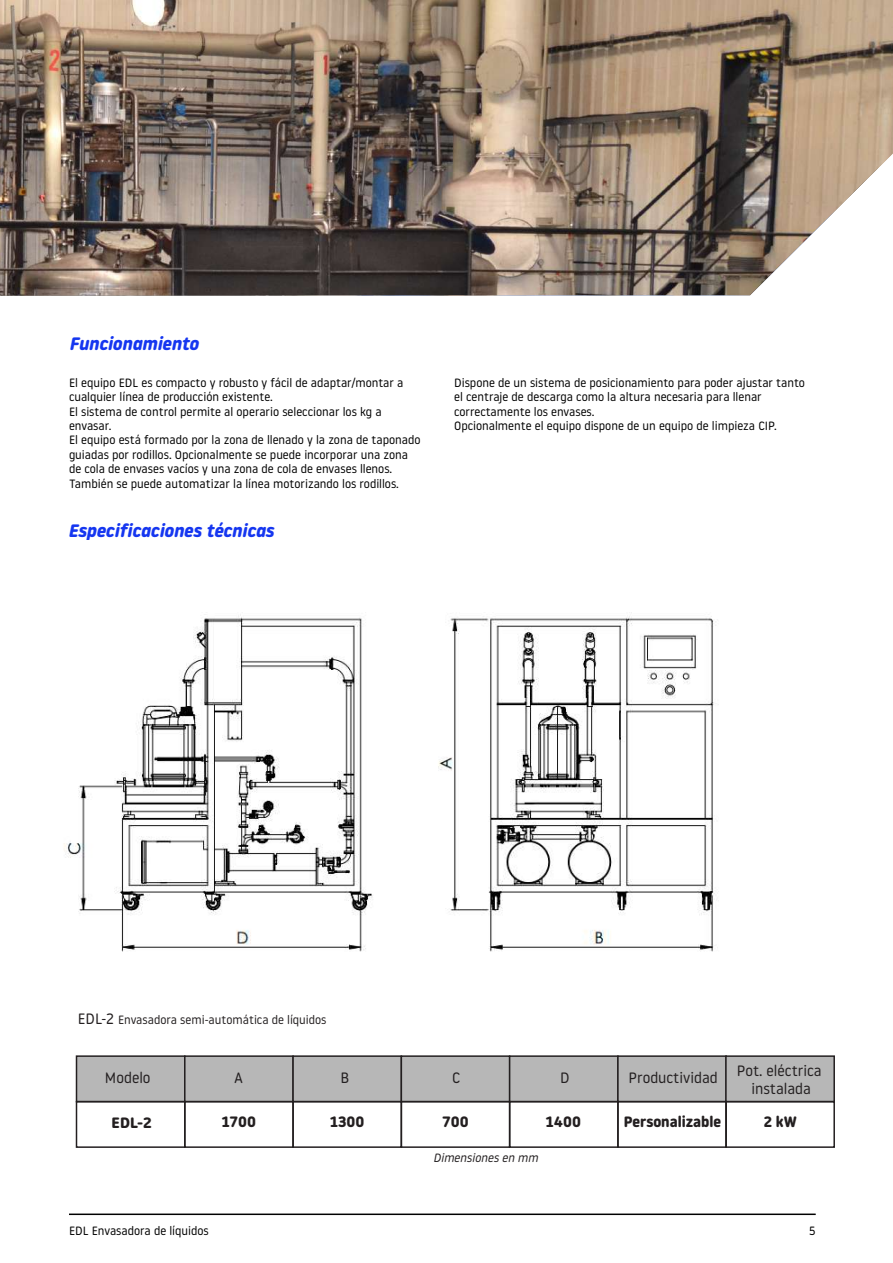
<style>
.page{position:relative;width:893px;height:1263px;background:#fff}
.page>*{position:absolute;margin:0;border:0;box-sizing:border-box;transform-origin:0 0}
.t1{font:italic 700 18px "Noway Round";color:#1536f0}
.t2{font:15px/18px "Noway Round";color:#231f20;text-align:center}
.t3{font:700 15px "Noway Round";color:#231f20}
.t4{font:12px/14.4px "Noway Round";color:#000}
.t5{font:12px "Noway Round";color:#231f20}
.t6{font:italic 12px "Noway Round";color:#231f20}
.s1{font-size:15px}
</style>
<div class="page">
<img style="left:0;top:0;width:893px;height:296px">
<hr style="left:69px;top:1213px;width:747px;height:2px;background:#000">
<div style="left:76px;top:1055px;width:110px;height:47px;background:#b7b7b7;border:2px solid #231f20"></div>
<div style="left:184px;top:1055px;width:110px;height:47px;background:#b7b7b7;border:2px solid #231f20"></div>
<div style="left:292px;top:1055px;width:110px;height:47px;background:#b7b7b7;border:2px solid #231f20"></div>
<div style="left:401px;top:1055px;width:109px;height:47px;background:#b7b7b7;border:2px solid #231f20"></div>
<div style="left:509px;top:1055px;width:110px;height:47px;background:#b7b7b7;border:2px solid #231f20"></div>
<div style="left:617px;top:1055px;width:110px;height:47px;background:#b7b7b7;border:2px solid #231f20"></div>
<div style="left:76px;top:1101px;width:110px;height:47px;border:2px solid #231f20"></div>
<div style="left:184px;top:1101px;width:110px;height:47px;border:2px solid #231f20"></div>
<div style="left:292px;top:1101px;width:110px;height:47px;border:2px solid #231f20"></div>
<div style="left:401px;top:1101px;width:109px;height:47px;border:2px solid #231f20"></div>
<div style="left:509px;top:1101px;width:110px;height:47px;border:2px solid #231f20"></div>
<div style="left:617px;top:1101px;width:110px;height:47px;border:2px solid #231f20"></div>
<div style="left:725px;top:1055px;width:110px;height:47px;background:#b7b7b7;border:2px solid #231f20"></div>
<div style="left:725px;top:1101px;width:110px;height:47px;border:2px solid #231f20"></div>
<img style="left:64px;top:612px;width:655px;height:340px">
<h1 class="t1" style="left:69px;top:333px;width:131px">Funcionamiento</h1>
<p class="t4" style="left:69px;top:375px;width:353px">El equipo EDL es compacto y robusto y fácil de adaptar/montar a cualquier línea de producción existente.<br>El sistema de control permite al operario seleccionar los kg a envasar.<br>El equipo está formado por la zona de llenado y la zona de taponado guiadas por rodillos. Opcionalmente se puede incorporar una zona de cola de envases vacíos y una zona de cola de envases llenos.<br>También se puede automatizar la línea motorizando los rodillos.</p>
<p class="t4" style="left:454px;top:375px;width:352px">Dispone de un sistema de posicionamiento para poder ajustar tanto el centraje de descarga como la altura necesaria para llenar correctamente los envases.<br>Opcionalmente el equipo dispone de un equipo de limpieza CIP.</p>
<h1 class="t1" style="left:68px;top:520px;width:207px">Especificaciones técnicas</h1>
<p class="t5" style="left:78px;top:1011px;width:250px"><span class="s1">EDL-2</span> Envasadora semi-automática de líquidos</p>
<p class="t2" style="left:105px;top:1068px;width:47px">Modelo</p>
<p class="t2" style="left:234px;top:1068px;width:10px">A</p>
<p class="t2" style="left:340px;top:1068px;width:10px">B</p>
<p class="t2" style="left:452px;top:1068px;width:10px">C</p>
<p class="t3" style="left:112px;top:1114px;width:42px">EDL-2</p>
<p class="t3" style="left:222px;top:1112px;width:36px">1700</p>
<p class="t3" style="left:330px;top:1112px;width:36px">1300</p>
<p class="t3" style="left:442px;top:1112px;width:28px">700</p>
<p class="t2" style="left:560px;top:1068px;width:11px">D</p>
<p class="t3" style="left:546px;top:1112px;width:37px">1400</p>
<p class="t6" style="left:433px;top:1149px;width:107px">Dimensiones en mm</p>
<p class="t2" style="left:629px;top:1068px;width:91px">Productividad</p>
<p class="t3" style="left:624px;top:1112px;width:99px">Personalizable</p>
<p class="t2" style="left:737px;top:1061px;width:87px">Pot. eléctrica instalada</p>
<p class="t3" style="left:764px;top:1112px;width:35px">2 kW</p>
<p class="t4" style="left:69px;top:1223px;width:141px">EDL Envasadora de líquidos</p>
<p class="t4" style="left:809px;top:1223px;width:8px">5</p>
</div>
